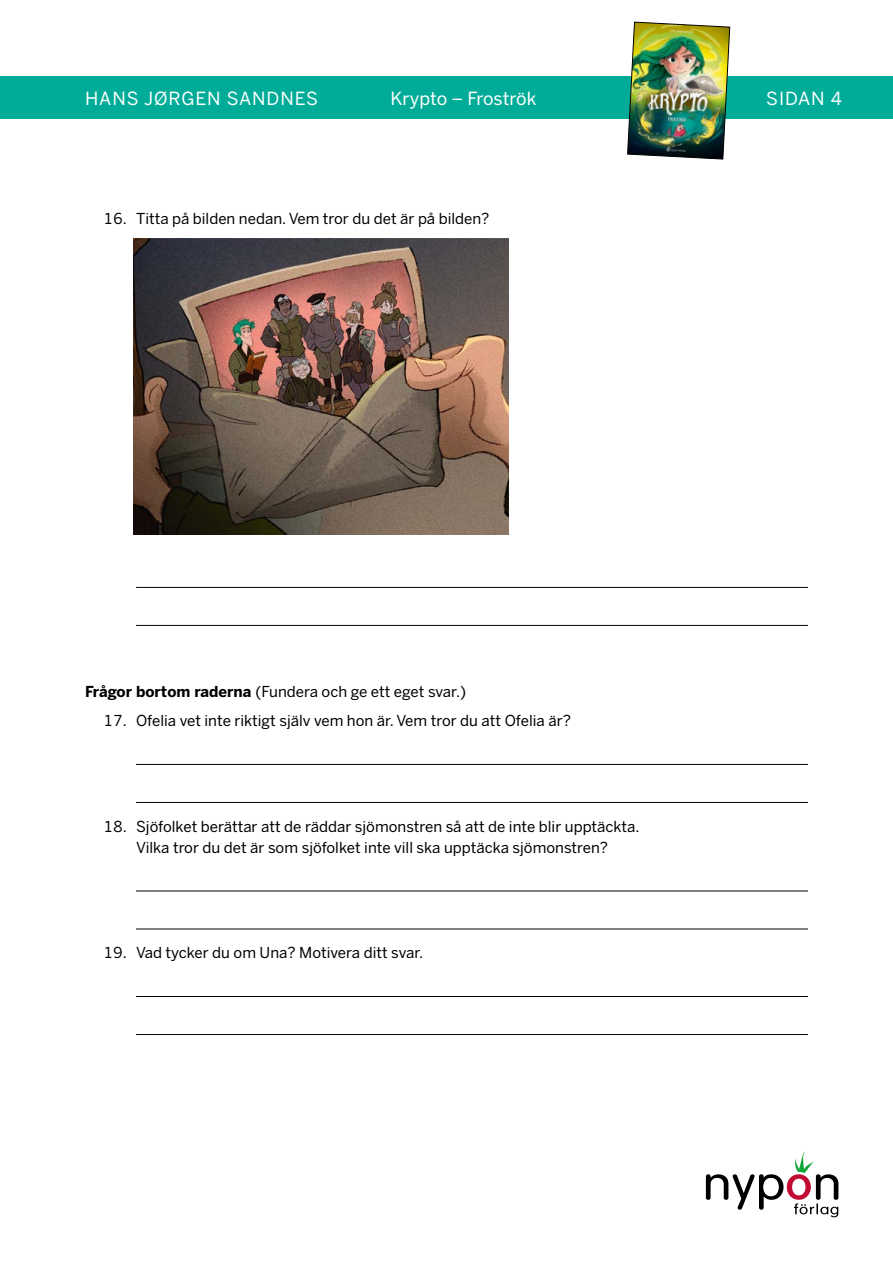
<style>
.page{position:relative;width:893px;height:1263px;background:#fff}
.page>*{position:absolute;margin:0;border:0;box-sizing:border-box;transform-origin:0 0}
.t1{font:18px "Benton Sans";letter-spacing:.035em;color:#fff}
.t2{font:18px "Benton Sans";letter-spacing:-.005em;color:#fff}
.t3{font:15px/21px "Benton Sans";color:#000;text-align:center}
.s1{font-weight:700}
</style>
<div class="page">
<svg style="left:706px;top:1152px;width:132px;height:65px"></svg>
<div style="left:0;top:77px;width:893px;height:42px;background:#00ac98"></div>
<img style="left:627px;top:21px;width:103px;height:139px">
<hr style="left:136px;top:587px;width:672px;height:1px;background:#000">
<hr style="left:136px;top:625px;width:672px;height:1px;background:#000">
<hr style="left:136px;top:764px;width:672px;height:1px;background:#000">
<hr style="left:136px;top:802px;width:672px;height:1px;background:#000">
<hr style="left:136px;top:890px;width:672px;height:1px;background:#000">
<hr style="left:136px;top:929px;width:672px;height:1px;background:#000">
<hr style="left:136px;top:996px;width:672px;height:1px;background:#000">
<hr style="left:136px;top:1034px;width:672px;height:1px;background:#000">
<img style="left:134px;top:238px;width:375px;height:297px">
<p class="t1" style="left:85px;top:87px;width:235px">HANS JØRGEN SANDNES</p>
<p class="t2" style="left:390px;top:87px;width:148px">Krypto – Froströk</p>
<p class="t1" style="left:766px;top:87px;width:77px">SIDAN 4</p>
<p class="t3" style="left:103px;top:209px;width:388px">16. Titta på bilden nedan. Vem tror du det är på bilden?</p>
<p class="t3" style="left:85px;top:681px;width:383px"><span class="s1">Frågor bortom raderna</span> (Fundera och ge ett eget svar.)</p>
<p class="t3" style="left:103px;top:710px;width:469px">17. Ofelia vet inte riktigt själv vem hon är. Vem tror du att Ofelia är?</p>
<p class="t3" style="left:103px;top:816px;width:538px">18. Sjöfolket berättar att de räddar sjömonstren så att de inte blir upptäckta.<br>Vilka tror du det är som sjöfolket inte vill ska upptäcka sjömonstren?</p>
<p class="t3" style="left:103px;top:942px;width:321px">19. Vad tycker du om Una? Motivera ditt svar.</p>
</div>
